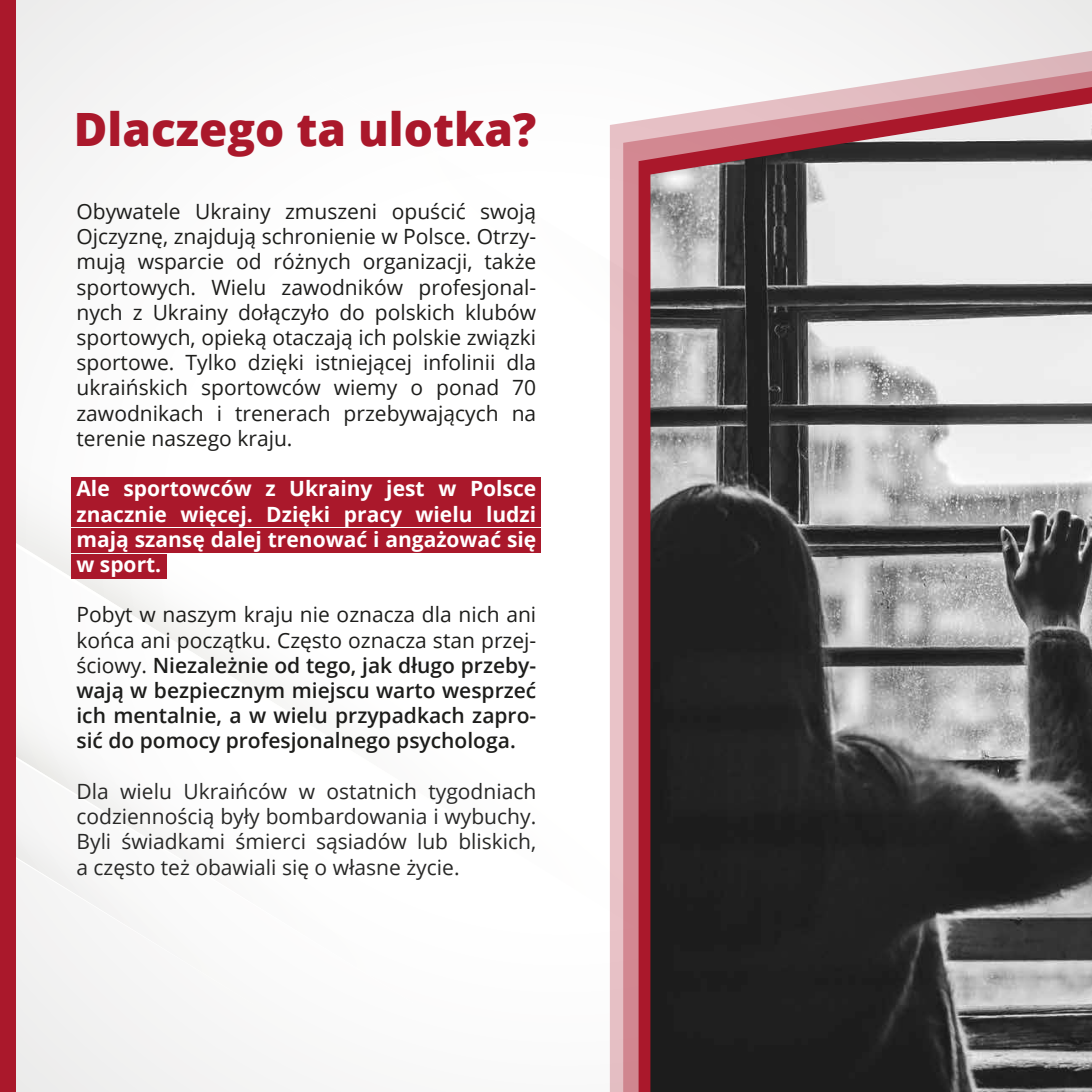
<style>
.page{position:relative;width:1092px;height:1092px;background:#fff}
.page>*{position:absolute;margin:0;border:0;box-sizing:border-box;transform-origin:0 0}
.t1{font:800 45.85px "Open Sans";color:#aa182b}
.t2{font:21px/25.2px "Open Sans";color:#1d1d1b;text-align:justify}
.t3{font:600 21px/25.2px "Open Sans";color:#1d1d1b;text-align:justify}
.t4{font:21px/25.2px "Open Sans";color:#282827;text-align:justify}
.t5{font:700 21px/25.2px "Open Sans";color:#fff;text-align:justify}
.s1{font-weight:400}
</style>
<div class="page">
<svg style="left:16px;top:585px;width:119px;height:205px"></svg>
<div style="left:71px;top:502px;width:470px;height:25px;background:#aa182b"></div>
<div style="left:71px;top:528px;width:470px;height:24px;background:#aa182b"></div>
<div style="left:71px;top:554px;width:96px;height:24px;background:#aa182b"></div>
<div style="left:71px;top:477px;width:470px;height:24px;background:#aa182b"></div>
<div style="left:0;top:0;width:16px;height:1091px;background:#aa182b"></div>
<svg style="left:610px;top:50px;width:481px;height:1041px;fill:#e9c3c8"></svg>
<svg style="left:623px;top:69px;width:468px;height:1022px;fill:#d38993"></svg>
<svg style="left:638px;top:87px;width:453px;height:1004px;background:#c56572"></svg>
<svg style="left:650px;top:103px;width:441px;height:988px;background:#6c6868"></svg>
<h1 class="t1" style="left:74px;top:94px;width:464px">Dlaczego ta ulotka?</h1>
<p class="t2" style="left:76px;top:198px;width:461px">Obywatele Ukrainy zmuszeni opuścić swoją Ojczyznę, znajdują schronienie w Polsce. Otrzy&shy;mują wsparcie od różnych organizacji, także sportowych. Wielu zawodników profesjonal&shy;nych z Ukrainy dołączyło do polskich klubów sportowych, opieką otaczają ich polskie związki sportowe. Tylko dzięki istniejącej infolinii dla ukraińskich sportowców wiemy o ponad 70 zawodnikach i trenerach przebywających na terenie naszego kraju.</p>
<p class="t5" style="left:76px;top:475px;width:461px">Ale sportowców z Ukrainy jest w Polsce znacznie więcej. Dzięki pracy wielu ludzi mają szansę dalej trenować i angażować się w sport.</p>
<p class="t3" style="left:76px;top:601px;width:461px"><span class="s1">Pobyt w naszym kraju nie oznacza dla nich ani końca ani początku. Często oznacza stan przej&shy;ściowy.</span> Niezależnie od tego, jak długo przeby&shy;wają w bezpiecznym miejscu warto wesprzeć ich mentalnie, a w wielu przypadkach zapro&shy;sić do pomocy profesjonalnego psychologa.</p>
<p class="t4" style="left:76px;top:778px;width:461px">Dla wielu Ukraińców w ostatnich tygodniach codziennością były bombardowania i wybuchy.<br>Byli świadkami śmierci sąsiadów lub bliskich, a często też obawiali się o własne życie.</p>
</div>
